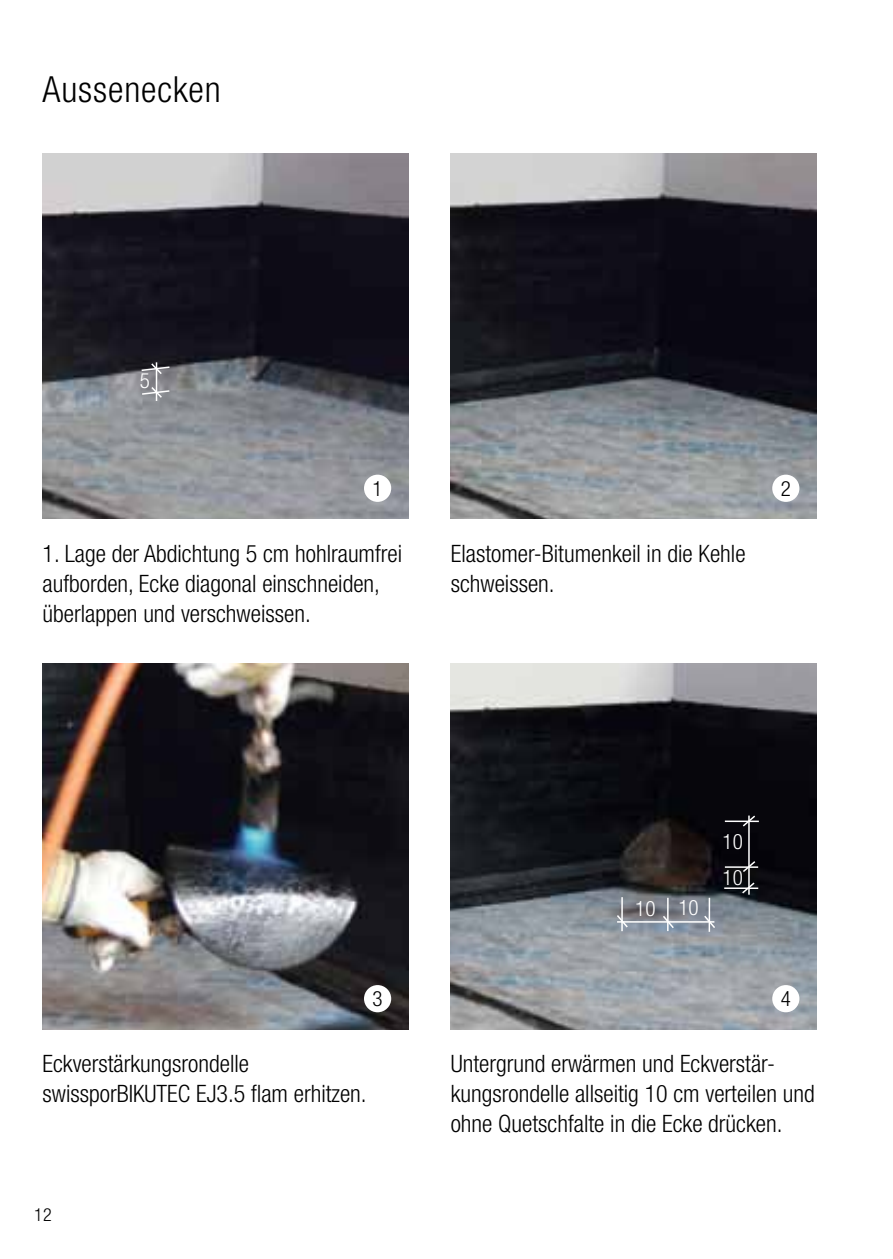
<style>
.page{position:relative;width:893px;height:1259px;background:#fff}
.page>*{position:absolute;margin:0;border:0;box-sizing:border-box;transform-origin:0 0}
.t1{font:300 condensed 36px "Helvetica Neue LT Std";letter-spacing:.025em;color:#000}
.t2{font:300 condensed 24px/30px "Helvetica Neue LT Std";color:#000}
.t3{font:300 condensed 21.3px/36px "Helvetica Neue LT Std";color:#fff}
.t4{font:300 condensed 21px "Helvetica Neue LT Std";color:#000}
.t5{font:300 condensed 21px "Helvetica Neue LT Std";color:#fff}
.t6{font:300 condensed 18px "Helvetica Neue LT Std";color:#000}
</style>
<div class="page">
<img style="left:451px;top:153px;width:365px;height:366px">
<img style="left:43px;top:663px;width:365px;height:366px">
<img style="left:43px;top:153px;width:365px;height:366px">
<hr style="left:156px;top:362px;width:1px;height:39px;background:#fff">
<img style="left:451px;top:663px;width:365px;height:366px">
<div style="left:364px;top:475px;width:27px;height:27px;background:#fff;border-radius:50%"></div>
<div style="left:772px;top:475px;width:27px;height:27px;background:#fff;border-radius:50%"></div>
<div style="left:364px;top:985px;width:27px;height:27px;background:#fff;border-radius:50%"></div>
<div style="left:772px;top:985px;width:27px;height:27px;background:#fff;border-radius:50%"></div>
<svg style="left:140px;top:362px;width:31px;height:14px"></svg>
<svg style="left:140px;top:385px;width:31px;height:14px"></svg>
<hr style="left:748px;top:815px;width:2px;height:79px;background:#fff">
<hr style="left:725px;top:866px;width:33px;height:2px;background:#fff">
<hr style="left:725px;top:820px;width:34px;height:2px;background:#fff">
<svg style="left:741px;top:859px;width:16px;height:14px"></svg>
<svg style="left:741px;top:814px;width:16px;height:14px"></svg>
<hr style="left:724px;top:887px;width:34px;height:2px;background:#fff">
<svg style="left:740px;top:881px;width:16px;height:14px"></svg>
<hr style="left:617px;top:921px;width:97px;height:1px;background:#fff">
<hr style="left:667px;top:898px;width:2px;height:33px;background:#fff">
<hr style="left:709px;top:898px;width:1px;height:34px;background:#fff">
<svg style="left:661px;top:914px;width:14px;height:16px"></svg>
<svg style="left:703px;top:914px;width:14px;height:15px"></svg>
<hr style="left:621px;top:897px;width:2px;height:34px;background:#fff">
<svg style="left:615px;top:913px;width:14px;height:16px"></svg>
<h1 class="t1" style="left:43px;top:69px;width:180px">Aussenecken</h1>
<p class="t5" style="left:140px;top:368px;width:12px">5</p>
<p class="t4" style="left:373px;top:476px;width:12px">1</p>
<p class="t4" style="left:781px;top:476px;width:12px">2</p>
<p class="t2" style="left:43px;top:538px;width:361px">1. Lage der Abdichtung 5 cm hohlraumfrei aufborden, Ecke diagonal einschneiden, überlappen und verschweissen.</p>
<p class="t2" style="left:451px;top:538px;width:296px">Elastomer-Bitumenkeil in die Kehle schweissen.</p>
<p class="t3" style="left:635px;top:889px;width:65px">10 10</p>
<p class="t3" style="left:723px;top:823px;width:22px">10<br>10</p>
<p class="t4" style="left:373px;top:986px;width:12px">3</p>
<p class="t4" style="left:781px;top:986px;width:12px">4</p>
<p class="t2" style="left:43px;top:1048px;width:326px">Eckverstärkungsrondelle swissporBIKUTEC EJ3.5 flam erhitzen.</p>
<p class="t2" style="left:451px;top:1048px;width:365px">Untergrund erwärmen und Eckverstär&shy;kungsrondelle allseitig 10 cm verteilen und ohne Quetschfalte in die Ecke drücken.</p>
<p class="t6" style="left:34px;top:1204px;width:19px">12</p>
</div>
